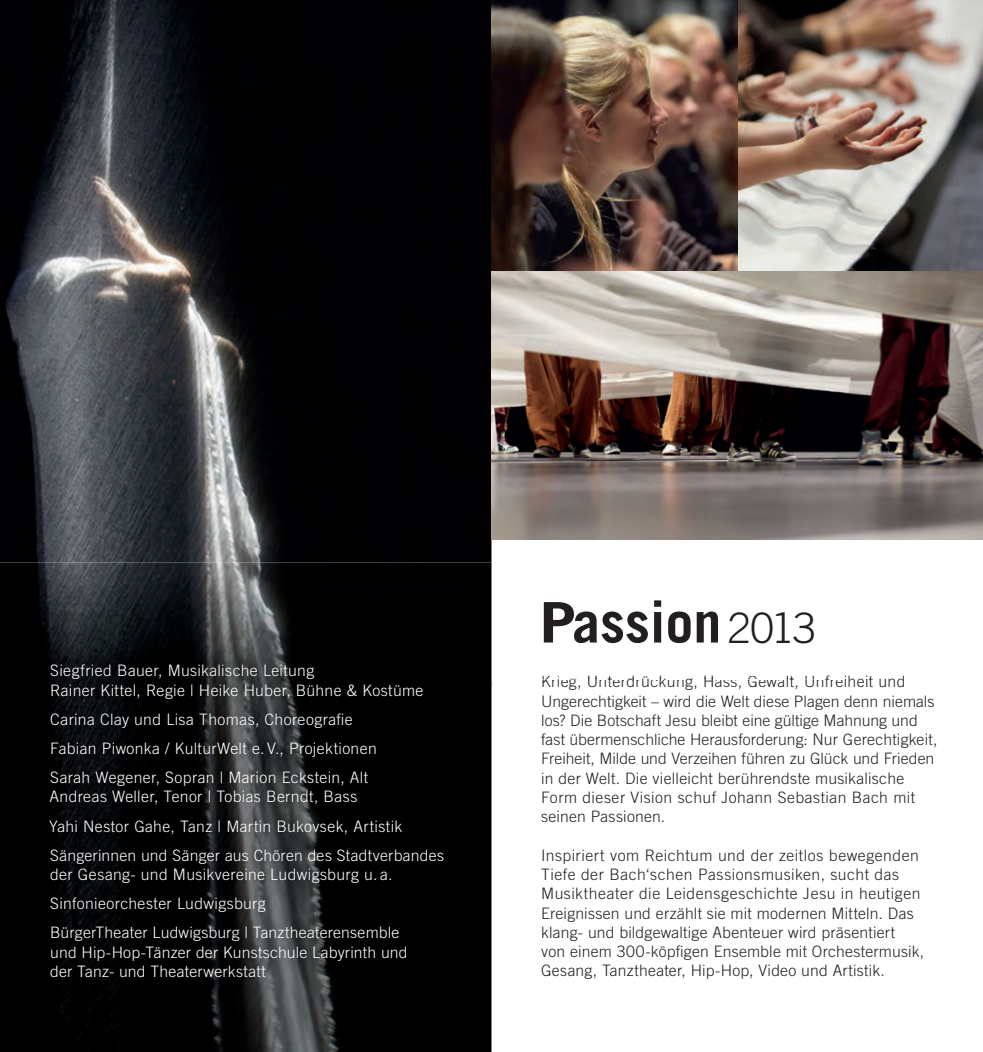
<style>
.page{position:relative;width:983px;height:1052px;background:#fff}
.page>*{position:absolute;margin:0;border:0;box-sizing:border-box;transform-origin:0 0}
.t1{font:700 56px "Ludwigsburg Trade Gothic";letter-spacing:-.015em;color:#231f20;scale:1.19 1}
.t2{font:300 15.75px/19.2px "Ludwigsburg Trade Gothic";color:#231f20}
.t3{font:300 15.75px/29.2px "Ludwigsburg Trade Gothic";letter-spacing:.005em;color:#fff}
.t4{font:300 15.75px "Ludwigsburg Trade Gothic";letter-spacing:.535em;color:#242021}
.s1{font-weight:300;font-size:42px}
.s2{color:#231f20}
</style>
<div class="page">
<img style="left:0;top:0;width:491px;height:562px">
<img style="left:0;top:562px;width:491px;height:122px">
<div style="left:0;top:684px;width:61px;height:368px;background:#000"></div>
<div style="left:430px;top:684px;width:61px;height:368px;background:#000"></div>
<img style="left:61px;top:986px;width:369px;height:66px">
<img style="left:41px;top:655px;width:411px;height:331px">
<img style="left:491px;top:0;width:491px;height:539px">
<p class="t3" style="left:50px;top:662px;width:375px;line-height:19.2px">Siegfried Bauer, Musikalische Leitung<br>Rainer Kittel, Regie | Heike Huber, Bühne &amp; Kostüme</p>
<p class="t3" style="left:50px;top:706px;width:328px">Carina Clay und Lisa Thomas, Choreografie<br>Fabian Piwonka / KulturWelt e. V., Projektionen<br>Sarah Wegener, Sopran | Marion Eckstein, Alt</p>
<p class="t3" style="left:49px;top:783px;width:396px">Andreas Weller, Tenor | Tobias Berndt, Bass<br>Yahi Nestor Gahe, Tanz | Martin Bukovsek, Artistik<br>Sängerinnen und Sänger aus Chören des Stadtverbandes</p>
<p class="t3" style="left:50px;top:861px;width:351px">der Gesang- und Musikvereine Ludwigsburg u. a.<br>Sinfonieorchester Ludwigsburg<br>BürgerTheater Ludwigsburg | Tanztheaterensemble</p>
<p class="t3" style="left:50px;top:943px;width:359px;line-height:19.2px">und Hip-Hop-Tänzer der Kunstschule Labyrinth und der Tanz- und Theaterwerkstatt</p>
<h1 class="t1" style="left:539px;top:602px;width:235px">Passion <span class="s1">2013</span></h1>
<p class="t4" style="left:541px;top:676px;width:175px">Ki<span class="s2">g</span>Ut dük <span class="s2">g</span>H</p>
<p class="t4" style="left:747px;top:676px;width:12px">G</p>
<p class="t4" style="left:785px;top:676px;width:72px">ltU<span class="s2">f ih</span></p>
<p class="t2" style="left:541px;top:673px;width:398px;text-indent:10px">r e , n er r c un , ass, ewa , n re eit und Ungerechtigkeit – wird die Welt diese Plagen denn niemals los? Die Botschaft Jesu bleibt eine gültige Mahnung und fast übermenschliche Herausforderung: Nur Gerechtigkeit, Freiheit, Milde und Verzeihen führen zu Glück und Frieden in der Welt. Die vielleicht berührendste musikalische Form dieser Vision schuf Johann Sebastian Bach mit seinen Passionen.</p>
<p class="t2" style="left:541px;top:847px;width:385px">Inspiriert vom Reichtum und der zeitlos bewegenden Tiefe der Bach‘schen Passionsmusiken, sucht das Musiktheater die Leidensgeschichte Jesu in heutigen Ereignissen und erzählt sie mit modernen Mitteln. Das klang- und bildgewaltige Abenteuer wird präsentiert<br>von einem 300-köpfigen Ensemble mit Orchestermusik, Gesang, Tanztheater, Hip-Hop, Video und Artistik.</p>
</div>
